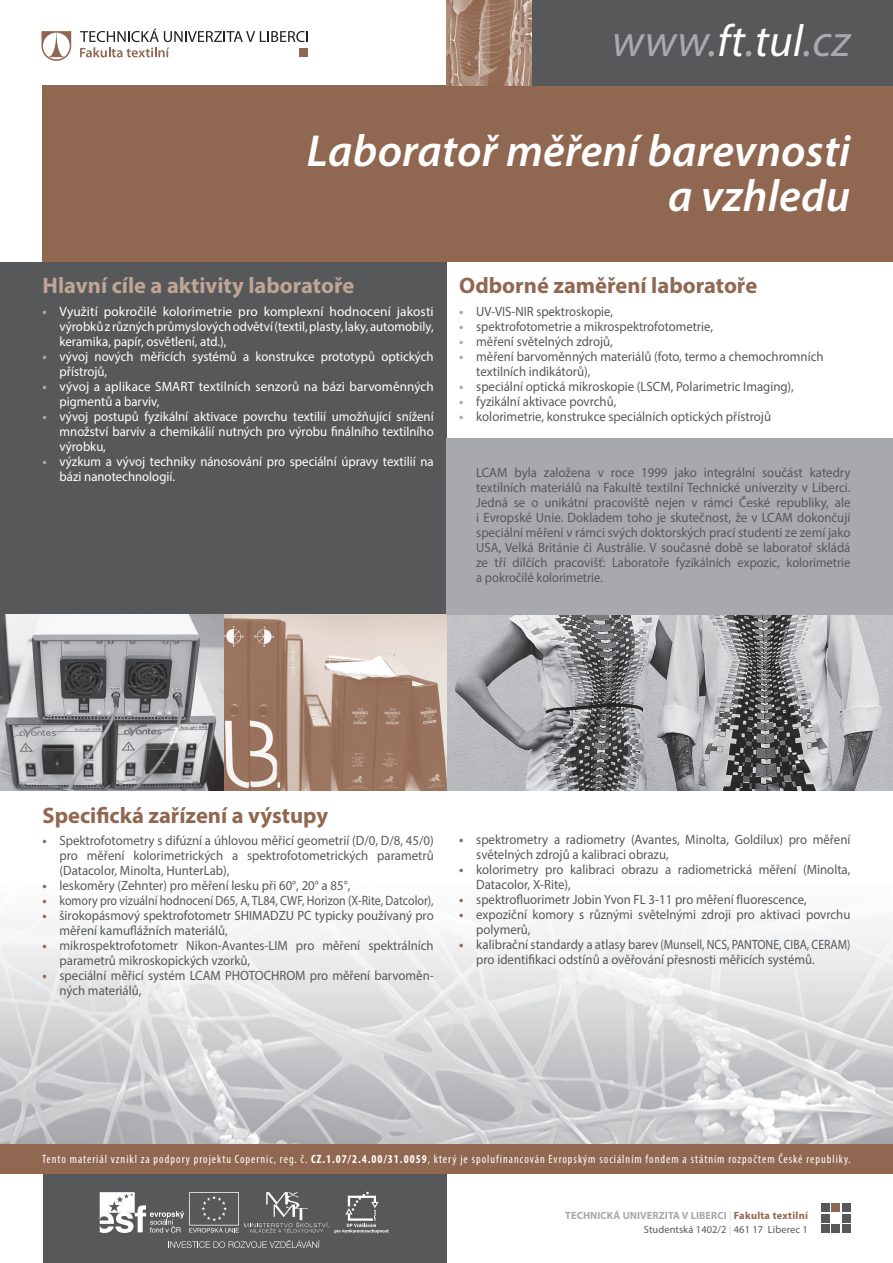
<style>
.page{position:relative;width:893px;height:1263px;background:#fff}
.page>*{position:absolute;margin:0;border:0;box-sizing:border-box;transform-origin:0 0}
.t1{font:italic 600 45px/45px "Myriad Pro";letter-spacing:.005em;color:#fff;text-align:right}
.t2{font:italic 45px "Myriad Pro";letter-spacing:.01em;color:#a8a9ad}
.t3{font:700 22.5px "Myriad Pro";color:#906851}
.t4{font:700 22.5px "Myriad Pro";color:#bea595}
.t5{font:13.5px/15px "Myriad Pro";color:#57585a;scale:.95 1}
.t6{font:13.5px/15px "Myriad Pro";color:#fff;scale:.95 1}
.t7{font:13.5px/15px "Myriad Pro";color:#fff;text-align:justify}
.t8{font:13.5px "Myriad Pro";color:#57585a;scale:.88 1}
.t9{font:13.5px "Myriad Pro";color:#57585a;scale:.94 1}
.t10{font:condensed 12px "Myriad Pro";letter-spacing:.085em;color:#fff}
.t11{font:10.5px/14.7px "Myriad Pro";letter-spacing:.01em;color:#57585a;text-align:right}
.s1{color:#fff}
.s2{font-weight:700;color:#a8a9ad}
.s3{font-weight:700;color:#906851}
.s4{font-weight:700}
.s5{color:#d1d2d4}
</style>
<div class="page">
<img style="left:0;top:921px;width:893px;height:223px">
<div style="left:0;top:261px;width:446px;height:353px;background:#57585a"></div>
<img style="left:0;top:614px;width:893px;height:177px">
<div style="left:446px;top:438px;width:447px;height:176px;background:#a8a9ad"></div>
<div style="left:821px;top:1203px;width:9px;height:9px;background:#57585a"></div>
<div style="left:821px;top:1214px;width:9px;height:9px;background:#57585a"></div>
<div style="left:821px;top:1224px;width:9px;height:9px;background:#57585a"></div>
<div style="left:831px;top:1203px;width:9px;height:9px;background:#906851"></div>
<div style="left:831px;top:1224px;width:9px;height:9px;background:#57585a"></div>
<div style="left:841px;top:1203px;width:9px;height:9px;background:#57585a"></div>
<div style="left:841px;top:1214px;width:9px;height:9px;background:#57585a"></div>
<div style="left:841px;top:1224px;width:9px;height:9px;background:#57585a"></div>
<div style="left:43px;top:85px;width:850px;height:176px;background:#906851"></div>
<div style="left:446px;top:0;width:447px;height:85px;background:#57585a"></div>
<div style="left:43px;top:1174px;width:403px;height:89px;background:#57585a"></div>
<svg style="left:41px;top:31px;width:30px;height:30px"></svg>
<svg style="left:80px;top:29px;width:228px;height:28px"></svg>
<img style="left:446px;top:0;width:85px;height:85px">
<svg style="left:100px;top:1192px;width:289px;height:41px"></svg>
<svg style="left:168px;top:1240px;width:152px;height:8px"></svg>
<div style="left:0;top:1144px;width:893px;height:30px;background:#906851"></div>
<h1 class="t2" style="left:612px;top:13px;width:240px">www.<span class="s1">ft</span>.<span class="s1">tul</span>.cz</h1>
<h1 class="t1" style="left:307px;top:127px;width:545px">Laboratoř měření barevnosti a vzhledu</h1>
<h2 class="t4" style="left:43px;top:271px;width:313px">Hlavní cíle a aktivity laboratoře</h2>
<p class="t7" style="left:60px;top:304px;width:376px;text-indent:-17px"><span class="s2">•</span> Využití pokročilé kolorimetrie pro komplexní hodnocení jakosti výrobků z různých průmyslových odvětví (textil, plasty, laky, automobily, keramika, papír, osvětlení, atd.),</p>
<p class="t6" style="left:60px;top:349px;width:395px;text-indent:-17px"><span class="s2">•</span> vývoj nových měřicích systémů a konstrukce prototypů optických přístrojů,</p>
<p class="t7" style="left:60px;top:379px;width:376px;text-indent:-17px"><span class="s2">•</span> vývoj a aplikace SMART textilních senzorů na bázi barvoměnných pigmentů a barviv,</p>
<p class="t6" style="left:60px;top:409px;width:395px;text-align:justify;text-indent:-17px"><span class="s2">•</span> vývoj postupů fyzikální aktivace povrchu textilií umožňující snížení množství barviv a chemikálií nutných pro výrobu finálního textilního výrobku,</p>
<p class="t6" style="left:60px;top:454px;width:395px;text-indent:-17px"><span class="s2">•</span> výzkum a vývoj techniky nánosování pro speciální úpravy textilií na bázi nanotechnologií.</p>
<h2 class="t3" style="left:459px;top:271px;width:299px">Odborné zaměření laboratoře</h2>
<p class="t9" style="left:459px;top:303px;width:165px"><span class="s2">•</span> UV-VIS-NIR spektroskopie,</p>
<p class="t9" style="left:459px;top:318px;width:271px"><span class="s2">•</span> spektrofotometrie a mikrospektrofotometrie,</p>
<p class="t5" style="left:459px;top:334px;width:163px"><span class="s2">•</span> měření světelných zdrojů,</p>
<p class="t5" style="left:476px;top:349px;width:367px;text-indent:-17px"><span class="s2">•</span> měření barvoměnných materiálů (foto, termo a chemochromních textilních indikátorů),</p>
<p class="t5" style="left:459px;top:379px;width:354px"><span class="s2">•</span> speciální optická mikroskopie (LSCM, Polarimetric Imaging),</p>
<p class="t5" style="left:459px;top:394px;width:167px"><span class="s2">•</span> fyzikální aktivace povrchů,</p>
<p class="t5" style="left:459px;top:409px;width:330px"><span class="s2">•</span> kolorimetrie, konstrukce speciálních optických přístrojů</p>
<p class="t5" style="left:476px;top:465px;width:395px;text-align:justify">LCAM byla založena v roce 1999 jako integrální součást katedry textilních materiálů na Fakultě textilní Technické univerzity v Liberci.<br>Jedná se o unikátní pracoviště nejen v rámci České republiky, ale i Evropské Unie. Dokladem toho je skutečnost, že v LCAM dokončují speciální měření v rámci svých doktorských prací studenti ze zemí jako USA, Velká Británie či Austrálie. V současné době se laboratoř skládá ze tří dílčích pracovišť: Laboratoře fyzikálních expozic, kolorimetrie a pokročilé kolorimetrie.</p>
<h2 class="t3" style="left:43px;top:800px;width:287px">Specifická zařízení a výstupy</h2>
<p class="t5" style="left:60px;top:833px;width:395px;text-align:justify;text-indent:-17px"><span class="s3">•</span> Spektrofotometry s difúzní a úhlovou měřicí geometrií (D/0, D/8, 45/0) pro měření kolorimetrických a spektrofotometrických parametrů (Datacolor, Minolta, HunterLab),</p>
<p class="t5" style="left:43px;top:878px;width:326px"><span class="s3">•</span> leskoměry (Zehnter) pro měření lesku při 60°, 20° a 85°,</p>
<p class="t8" style="left:43px;top:892px;width:446px"><span class="s3">•</span> komory pro vizuální hodnocení D65, A, TL84, CWF, Horizon (X-Rite, Datcolor),</p>
<p class="t5" style="left:60px;top:908px;width:395px;text-indent:-17px"><span class="s3">•</span> širokopásmový spektrofotometr SHIMADZU PC typicky používaný pro měření kamuflážních materiálů,</p>
<p class="t5" style="left:60px;top:938px;width:395px;text-indent:-17px"><span class="s3">•</span> mikrospektrofotometr Nikon-Avantes-LIM pro měření spektrálních parametrů mikroskopických vzorků,</p>
<p class="t5" style="left:60px;top:968px;width:395px;text-indent:-17px"><span class="s3">•</span> speciální měřicí systém LCAM PHOTOCHROM pro měření barvoměn&shy;ných materiálů,</p>
<p class="t5" style="left:476px;top:831px;width:395px;text-indent:-17px"><span class="s3">•</span> spektrometry a radiometry (Avantes, Minolta, Goldilux) pro měření světelných zdrojů a kalibraci obrazu,</p>
<p class="t5" style="left:476px;top:861px;width:395px;text-indent:-17px"><span class="s3">•</span> kolorimetry pro kalibraci obrazu a radiometrická měření (Minolta,<br>Datacolor, X-Rite),</p>
<p class="t5" style="left:459px;top:891px;width:367px"><span class="s3">•</span> spektrofluorimetr Jobin Yvon FL 3-11 pro měření fluorescence,</p>
<p class="t5" style="left:476px;top:906px;width:395px;text-indent:-17px"><span class="s3">•</span> expoziční komory s různými světelnými zdroji pro aktivaci povrchu polymerů,</p>
<p class="t5" style="left:476px;top:936px;width:395px;text-indent:-17px"><span class="s3">•</span> kalibrační standardy a atlasy barev (Munsell, NCS, PANTONE, CIBA, CERAM) pro identifikaci odstínů a ověřování přesnosti měřicích systémů.</p>
<p class="t10" style="left:42px;top:1151px;width:810px">Tento materiál vznikl za podpory projektu Copernic, reg. č. <span class="s4">CZ.1.07/2.4.00/31.0059</span>, který je spolufinancován Evropským sociálním fondem a státním rozpočtem České republiky.</p>
<p class="t11" style="left:565px;top:1208px;width:244px"><span class="s2">TECHNICKÁ UNIVERZITA V LIBERCI</span> <span class="s5">|</span> <span class="s3">Fakulta textilní<br></span>Studentská 1402/2 <span class="s5">|</span> 461 17 Liberec 1</p>
</div>
